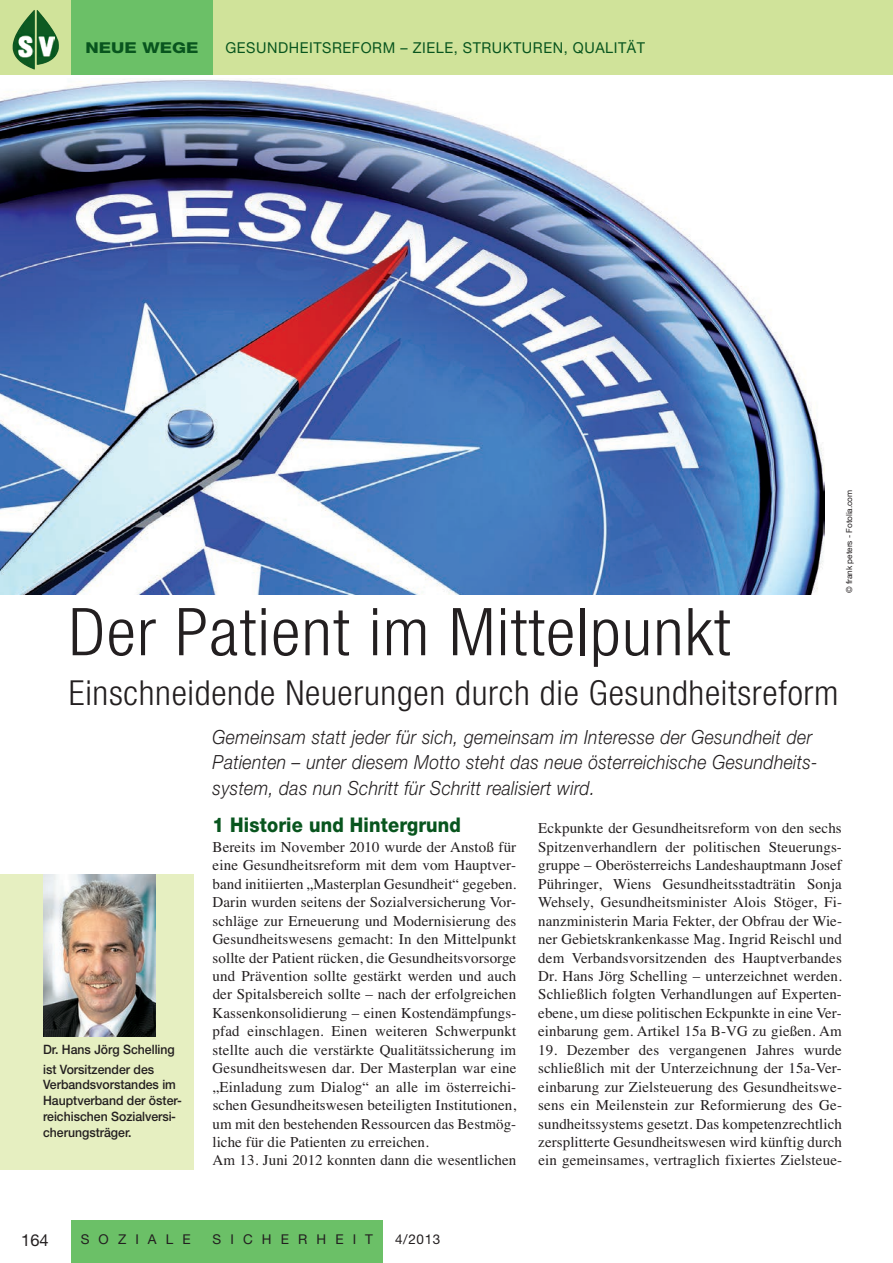
<style>
.page{position:relative;width:893px;height:1263px;background:#fff}
.page>*{position:absolute;margin:0;border:0;box-sizing:border-box;transform-origin:0 0}
.t1{font:300 condensed 66px "Helvetica Neue LT Std";letter-spacing:.02em;color:#231f20}
.t2{font:300 condensed 34.5px "Helvetica Neue LT Std";letter-spacing:.02em;color:#231f20}
.t3{font:800 20.25px "Helvetica Neue";letter-spacing:.01em;color:#08551e;scale:.9 1}
.t4{font:italic 300 19.5px/25.3px "Helvetica Neue";letter-spacing:.02em;color:#231f20;scale:.9 1}
.t5{font:16.5px "Helvetica Neue";color:#231f20}
.t6{font:15px/18.5px "Times";letter-spacing:.005em;color:#231f20;text-align:justify}
.t7{font:15px "Helvetica Neue";letter-spacing:.04em;color:#08551e;scale:.96 1}
.t8{font:800 15px "Helvetica Neue";color:#08551e;scale:1.2 1}
.t9{font:13.5px "Helvetica Neue";letter-spacing:.675em;color:#231f20}
.t10{font:500 12.9px/15.8px "Helvetica Neue";color:#231f20;scale:.95 1}
.t11{font:8.25px "Helvetica Neue";letter-spacing:-.005em;color:#231f20}
</style>
<div class="page">
<img style="left:0;top:80px;width:824px;height:514px">
<div style="left:0;top:0;width:893px;height:74px;background:#d0e39a"></div>
<div style="left:71px;top:0;width:142px;height:74px;background:#6bc067"></div>
<div style="left:71px;top:1220px;width:312px;height:43px;background:#6bc067"></div>
<div style="left:0;top:875px;width:194px;height:295px;background:#e6efc1"></div>
<img style="left:43px;top:875px;width:113px;height:161px">
<img style="left:37px;top:10px;width:22px;height:55px">
<img style="left:13px;top:10px;width:22px;height:60px">
<img style="left:17px;top:35px;width:17px;height:22px">
<img style="left:39px;top:36px;width:15px;height:20px">
<p class="t8" style="left:86px;top:43px;width:96px">NEUE WEGE</p>
<p class="t7" style="left:225px;top:43px;width:439px">GESUNDHEITSREFORM – ZIELE, STRUKTUREN, QUALITÄT</p>
<h1 class="t1" style="left:69px;top:608px;width:663px">Der Patient im Mittelpunkt</h1>
<h2 class="t2" style="left:69px;top:680px;width:771px">Einschneidende Neuerungen durch die Gesundheitsreform</h2>
<h3 class="t4" style="left:213px;top:723px;width:674px">Gemeinsam statt jeder für sich, gemeinsam im Interesse der Gesundheit der<br>Patienten – unter diesem Motto steht das neue österreichische Gesundheits&shy;system, das nun Schritt für Schritt realisiert wird.</h3>
<p class="t11" style="left:846px;top:593px;width:105px;rotate:-90deg">© frank peters - Fotolia.com</p>
<p class="t10" style="left:43px;top:1040px;width:140px;line-height:20px">Dr. Hans Jörg Schelling ist Vorsitzender des</p>
<p class="t10" style="left:43px;top:1078px;width:148px">Verbandsvorstandes im<br>Hauptverband der öster&shy;reichischen Sozialversi&shy;cherungsträger.</p>
<h3 class="t3" style="left:213px;top:818px;width:278px">1 Historie und Hintergrund</h3>
<p class="t6" style="left:212px;top:837px;width:305px;text-align:left">Bereits im November 2010 wurde der Anstoß für eine Gesundheitsreform mit dem vom Hauptver&shy;band initiierten „Masterplan Gesundheit“ gegeben.<br>Darin wurden seitens der Sozialversicherung Vor&shy;schläge zur Erneuerung und Modernisierung des Gesundheitswesens gemacht: In den Mittelpunkt sollte der Patient rücken, die Gesundheitsvorsorge und Prävention sollte gestärkt werden und auch der Spitalsbereich sollte – nach der erfolgreichen Kassenkonsolidierung – einen Kostendämpfungs&shy;pfad einschlagen. Einen weiteren Schwerpunkt stellte auch die verstärkte Qualitätssicherung im Gesundheitswesen dar. Der Masterplan war eine „Einladung zum Dialog“ an alle im österreichi&shy;schen Gesundheitswesen beteiligten Institutionen, um mit den bestehenden Ressourcen das Bestmög&shy;liche für die Patienten zu erreichen.<br>Am 13. Juni 2012 konnten dann die wesentlichen</p>
<p class="t6" style="left:538px;top:819px;width:305px">Eckpunkte der Gesundheitsreform von den sechs Spitzenverhandlern der politischen Steuerungs&shy;gruppe – Oberösterreichs Landeshauptmann Josef Pühringer, Wiens Gesundheitsstadträtin Sonja Wehsely, Gesundheitsminister Alois Stöger, Fi&shy;nanzministerin Maria Fekter, der Obfrau der Wie&shy;ner Gebietskrankenkasse Mag. Ingrid Reischl und dem Verbandsvorsitzenden des Hauptverbandes Dr. Hans Jörg Schelling – unterzeichnet werden.<br>Schließlich folgten Verhandlungen auf Experten&shy;ebene, um diese politischen Eckpunkte in eine Ver&shy;einbarung gem. Artikel 15a B-VG zu gießen. Am</p>
<p class="t6" style="left:538px;top:1040px;width:306px">19. Dezember des vergangenen Jahres wurde schließlich mit der Unterzeichnung der 15a-Ver&shy;einbarung zur Zielsteuerung des Gesundheitswe&shy;sens ein Meilenstein zur Reformierung des Ge&shy;sundheitssystems gesetzt. Das kompetenzrechtlich zersplitterte Gesundheitswesen wird künftig durch ein gemeinsames, vertraglich fixiertes Zielsteue-</p>
<p class="t5" style="left:21px;top:1234px;width:29px">164</p>
<p class="t9" style="left:81px;top:1234px;width:111px">SOZIALE</p>
<p class="t9" style="left:213px;top:1234px;width:162px">SICHERHEIT</p>
<p class="t9" style="left:395px;top:1234px;width:47px">4/2013</p>
</div>
